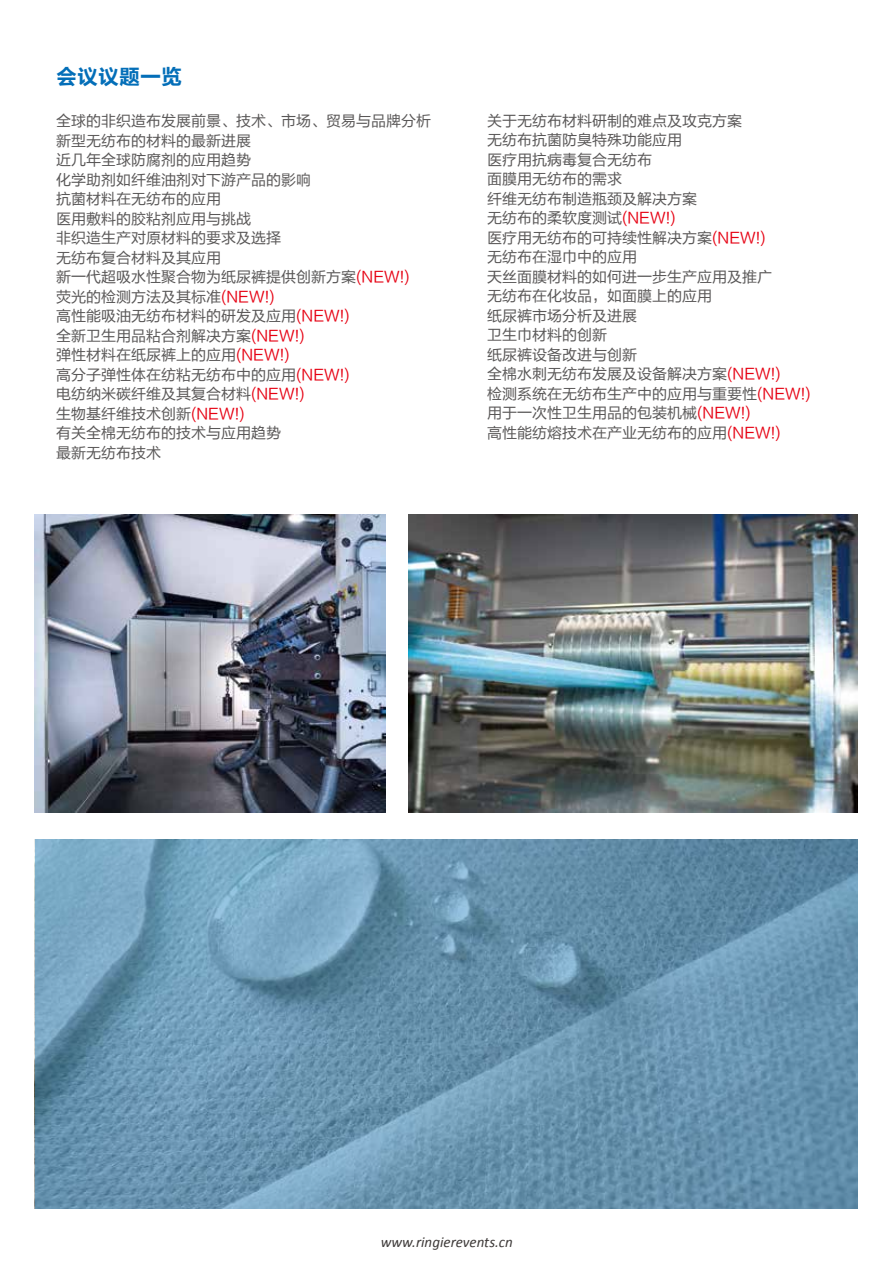
<style>
.page{position:relative;width:893px;height:1263px;background:#fff}
.page>*{position:absolute;margin:0;border:0;box-sizing:border-box;transform-origin:0 0}
.t1{font:21px "FZLTCHJW GB1 0";color:#036eb8}
.t2{font:15px/19.5px "FZLTHJW GB1 0";color:#595757}
.t3{font:italic 15px "Calibri";color:#3e3a39}
.s1{color:#e60012}
</style>
<div class="page">
<img style="left:35px;top:515px;width:351px;height:298px">
<img style="left:409px;top:515px;width:449px;height:298px">
<svg style="left:35px;top:839px;width:823px;height:369px;background:#6995b0"></svg>
<h1 class="t1" style="left:56px;top:65px;width:128px">会议议题一览</h1>
<p class="t2" style="left:56px;top:111px;width:376px">全球的非织造布发展前景、技术、市场、贸易与品牌分析新型无纺布的材料的最新进展<br>近几年全球防腐剂的应用趋势<br>化学助剂如纤维油剂对下游产品的影响<br>抗菌材料在无纺布的应用<br>医用敷料的胶粘剂应用与挑战<br>非织造生产对原材料的要求及选择<br>无纺布复合材料及其应用<br>新一代超吸水性聚合物为纸尿裤提供创新方案<span class="s1">(NEW!)<br></span>荧光的检测方法及其标准<span class="s1">(NEW!)<br></span>高性能吸油无纺布材料的研发及应用<span class="s1">(NEW!)<br></span>全新卫生用品粘合剂解决方案<span class="s1">(NEW!)<br></span>弹性材料在纸尿裤上的应用<span class="s1">(NEW!)<br></span>高分子弹性体在纺粘无纺布中的应用<span class="s1">(NEW!)<br></span>电纺纳米碳纤维及其复合材料<span class="s1">(NEW!)<br></span>生物基纤维技术创新<span class="s1">(NEW!)<br></span>有关全棉无纺布的技术与应用趋势<br>最新无纺布技术</p>
<p class="t2" style="left:487px;top:111px;width:325px">关于无纺布材料研制的难点及攻克方案<br>无纺布抗菌防臭特殊功能应用<br>医疗用抗病毒复合无纺布<br>面膜用无纺布的需求<br>纤维无纺布制造瓶颈及解决方案<br>无纺布的柔软度测试<span class="s1">(NEW!)<br></span>医疗用无纺布的可持续性解决方案<span class="s1">(NEW!)<br></span>无纺布在湿巾中的应用<br>天丝面膜材料的如何进一步生产应用及推广<br>无纺布在化妆品，如面膜上的应用<br>纸尿裤市场分析及进展<br>卫生巾材料的创新<br>纸尿裤设备改进与创新<br>全棉水刺无纺布发展及设备解决方案<span class="s1">(NEW!)<br></span>检测系统在无纺布生产中的应用与重要性<span class="s1">(NEW!)</span>用于一次性卫生用品的包装机械<span class="s1">(NEW!)<br></span>高性能纺熔技术在产业无纺布的应用<span class="s1">(NEW!)</span></p>
<p class="t3" style="left:381px;top:1231px;width:134px">www.ringierevents.cn</p>
</div>
